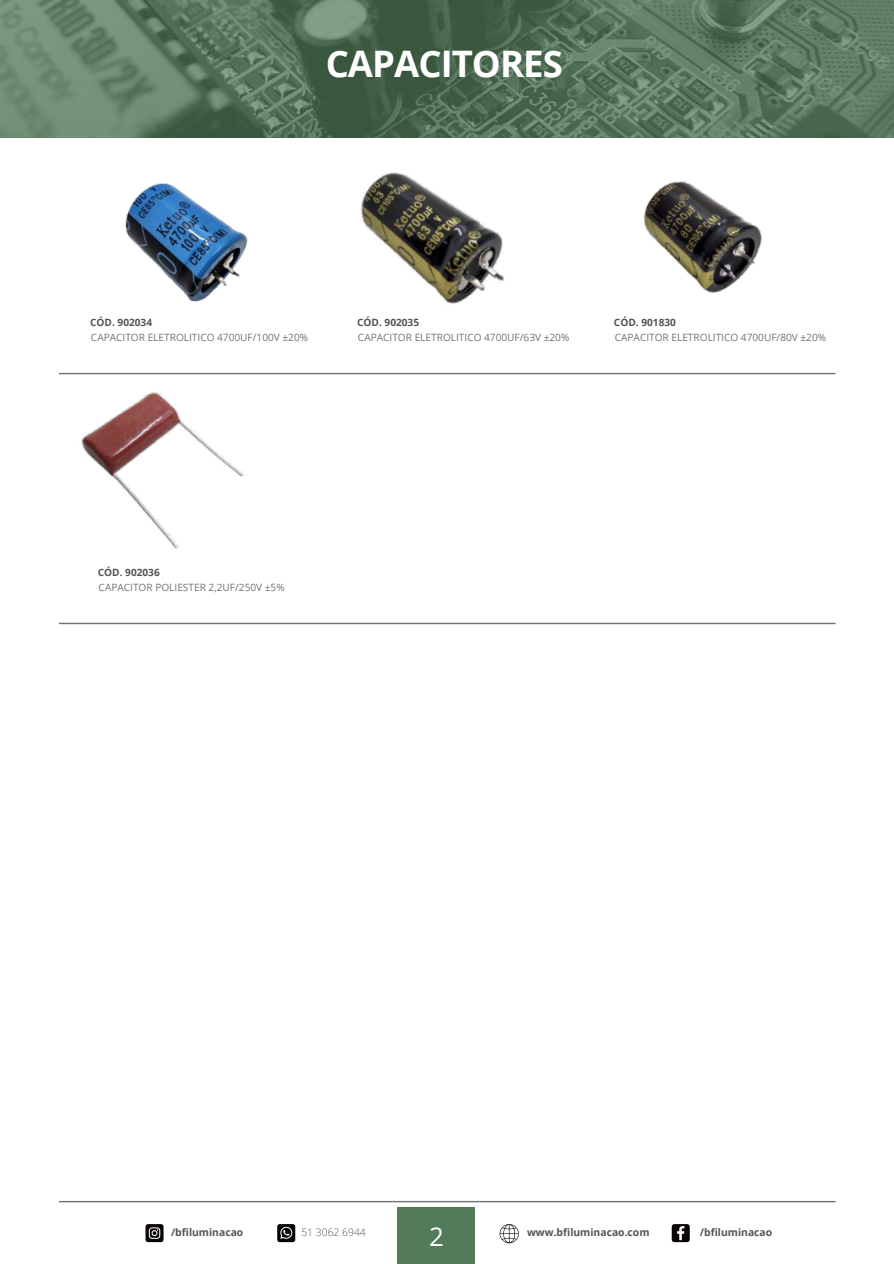
<style>
.page{position:relative;width:894px;height:1264px;background:#fff}
.page>*{position:absolute;margin:0;border:0;box-sizing:border-box;transform-origin:0 0}
.t1{font:700 36.6px "Open Sans";letter-spacing:-.025em;color:#fff}
.t2{font:25.95px "Open Sans";color:#fff}
.t3{font:700 10.35px "Open Sans";color:#545454}
.t4{font:300 10.35px "Open Sans";color:#545454}
.t5{font:10.05px "Open Sans";color:#737373}
.t6{font:700 10.05px "Open Sans";color:#545454}
</style>
<div class="page">
<svg style="left:59px;top:373px;width:776px;height:1px"></svg>
<svg style="left:59px;top:622px;width:776px;height:2px;background:#a7a7a7"></svg>
<div style="left:397px;top:1207px;width:78px;height:56px;background:#527b59"></div>
<div style="left:277px;top:1224px;width:18px;height:18px;background:#080404;border-radius:2px"></div>
<svg style="left:280px;top:1226px;width:12px;height:12px"></svg>
<svg style="left:145px;top:1224px;width:18px;height:18px"></svg>
<svg style="left:499px;top:1224px;width:19px;height:19px"></svg>
<svg style="left:671px;top:1224px;width:18px;height:18px"></svg>
<svg style="left:59px;top:1200px;width:776px;height:2px"></svg>
<svg style="left:0;top:0;width:893px;height:138px;background:#5a775f"></svg>
<img style="left:597px;top:116px;width:215px;height:177px">
<img style="left:125px;top:183px;width:123px;height:119px">
<img style="left:333px;top:89px;width:264px;height:215px">
<img style="left:65px;top:374px;width:197px;height:175px">
<h1 class="t1" style="left:325px;top:38px;width:238px">CAPACITORES</h1>
<p class="t6" style="left:90px;top:316px;width:63px">CÓD. 902034</p>
<p class="t5" style="left:91px;top:330px;width:219px">CAPACITOR ELETROLITICO 4700UF/100V ±20%</p>
<p class="t6" style="left:357px;top:316px;width:63px">CÓD. 902035</p>
<p class="t5" style="left:358px;top:330px;width:213px">CAPACITOR ELETROLITICO 4700UF/63V ±20%</p>
<p class="t6" style="left:613px;top:316px;width:63px">CÓD. 901830</p>
<p class="t5" style="left:614px;top:330px;width:213px">CAPACITOR ELETROLITICO 4700UF/80V ±20%</p>
<p class="t6" style="left:98px;top:565px;width:63px">CÓD. 902036</p>
<p class="t5" style="left:99px;top:580px;width:187px">CAPACITOR POLIESTER 2,2UF/250V ±5%</p>
<h2 class="t2" style="left:429px;top:1217px;width:16px">2</h2>
<p class="t3" style="left:171px;top:1224px;width:74px">/bfiluminacao</p>
<p class="t4" style="left:301px;top:1224px;width:66px">51 3062 6944</p>
<p class="t3" style="left:527px;top:1224px;width:124px">www.bfiluminacao.com</p>
<p class="t3" style="left:699px;top:1224px;width:74px">/bfiluminacao</p>
</div>
